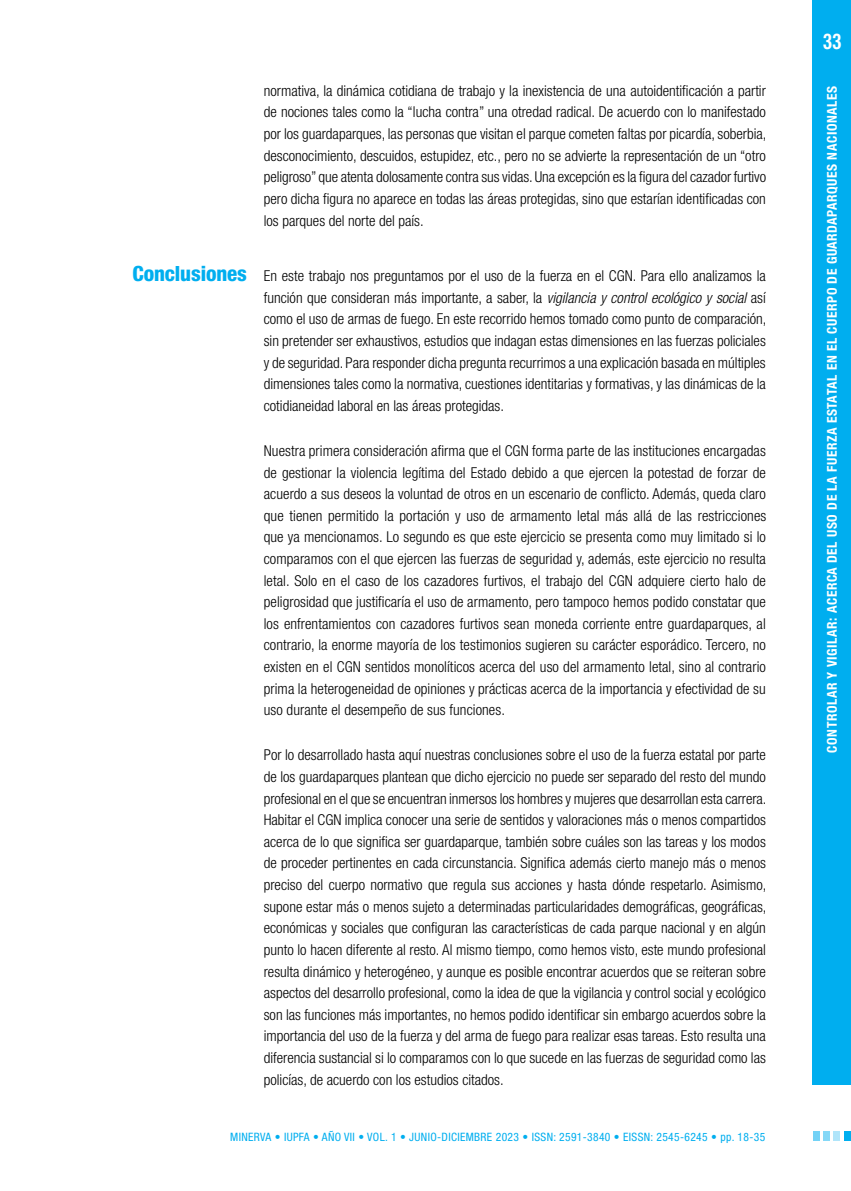
<style>
.page{position:relative;width:851px;height:1191px;background:#fff}
.page>*{position:absolute;margin:0;border:0;box-sizing:border-box;transform-origin:0 0}
.t1{font:700 condensed 21.75px "Helvetica Neue LT Std";color:#fff;scale:.85 1}
._00-SUBTI-1_MARGEN{font:800 condensed 21px "Helvetica Neue LT Std";letter-spacing:-.005em;color:#00aeef}
._00-TEXTO_GENERAL{font:300 condensed 15px/21.6px "Helvetica Neue LT Std";color:#000;text-align:justify}
._00-PRIMER_PARRAFO_L{font:300 condensed 15px/21.6px "Helvetica Neue LT Std";color:#000;text-align:justify}
.t2{font:700 condensed 13.5px "Helvetica Neue LT Std";letter-spacing:.04em;color:#fff}
.t3{font:condensed 11.55px "Helvetica Neue LT Std";letter-spacing:.03em;color:#00aeef}
.s1{font-style:italic}
</style>
<div class="page">
<div style="left:812px;top:0;width:38px;height:1084px;background:#00aeef"></div>
<div style="left:822px;top:1131px;width:7px;height:10px;background:#85d8f7"></div>
<div style="left:833px;top:1131px;width:7px;height:10px;background:#b0e5fa"></div>
<div style="left:844px;top:1131px;width:6px;height:10px;background:#00aeef"></div>
<div style="left:812px;top:1131px;width:7px;height:10px;background:#73d2f6"></div>
<p class="_00-SUBTI-1_MARGEN" style="left:132px;top:261px;width:116px">Conclusiones</p>
<p class="_00-TEXTO_GENERAL" style="left:264px;top:80px;width:504px">normativa, la dinámica cotidiana de trabajo y la inexistencia de una autoidentificación a partir de nociones tales como la “lucha contra” una otredad radical. De acuerdo con lo manifestado por los guardaparques, las personas que visitan el parque cometen faltas por picardía, soberbia, desconocimiento, descuidos, estupidez, etc., pero no se advierte la representación de un “otro peligroso” que atenta dolosamente contra sus vidas. Una excepción es la figura del cazador furtivo pero dicha figura no aparece en todas las áreas protegidas, sino que estarían identificadas con los parques del norte del país.</p>
<p class="_00-PRIMER_PARRAFO_L" style="left:264px;top:265px;width:504px">En este trabajo nos preguntamos por el uso de la fuerza en el CGN. Para ello analizamos la función que consideran más importante, a saber, la <span class="s1">vigilancia y control ecológico y social</span> así como el uso de armas de fuego. En este recorrido hemos tomado como punto de comparación, sin pretender ser exhaustivos, estudios que indagan estas dimensiones en las fuerzas policiales y de seguridad. Para responder dicha pregunta recurrimos a una explicación basada en múltiples dimensiones tales como la normativa, cuestiones identitarias y formativas, y las dinámicas de la cotidianeidad laboral en las áreas protegidas.</p>
<p class="_00-TEXTO_GENERAL" style="left:264px;top:440px;width:504px">Nuestra primera consideración afirma que el CGN forma parte de las instituciones encargadas de gestionar la violencia legítima del Estado debido a que ejercen la potestad de forzar de acuerdo a sus deseos la voluntad de otros en un escenario de conflicto. Además, queda claro que tienen permitido la portación y uso de armamento letal más allá de las restricciones que ya mencionamos. Lo segundo es que este ejercicio se presenta como muy limitado si lo comparamos con el que ejercen las fuerzas de seguridad y, además, este ejercicio no resulta letal. Solo en el caso de los cazadores furtivos, el trabajo del CGN adquiere cierto halo de peligrosidad que justificaría el uso de armamento, pero tampoco hemos podido constatar que los enfrentamientos con cazadores furtivos sean moneda corriente entre guardaparques, al contrario, la enorme mayoría de los testimonios sugieren su carácter esporádico. Tercero, no existen en el CGN sentidos monolíticos acerca del uso del armamento letal, sino al contrario prima la heterogeneidad de opiniones y prácticas acerca de la importancia y efectividad de su uso durante el desempeño de sus funciones.</p>
<p class="_00-TEXTO_GENERAL" style="left:264px;top:744px;width:504px">Por lo desarrollado hasta aquí nuestras conclusiones sobre el uso de la fuerza estatal por parte de los guardaparques plantean que dicho ejercicio no puede ser separado del resto del mundo profesional en el que se encuentran inmersos los hombres y mujeres que desarrollan esta carrera.<br>Habitar el CGN implica conocer una serie de sentidos y valoraciones más o menos compartidos acerca de lo que significa ser guardaparque, también sobre cuáles son las tareas y los modos de proceder pertinentes en cada circunstancia. Significa además cierto manejo más o menos preciso del cuerpo normativo que regula sus acciones y hasta dónde respetarlo. Asimismo, supone estar más o menos sujeto a determinadas particularidades demográficas, geográficas, económicas y sociales que configuran las características de cada parque nacional y en algún punto lo hacen diferente al resto. Al mismo tiempo, como hemos visto, este mundo profesional resulta dinámico y heterogéneo, y aunque es posible encontrar acuerdos que se reiteran sobre aspectos del desarrollo profesional, como la idea de que la vigilancia y control social y ecológico son las funciones más importantes, no hemos podido identificar sin embargo acuerdos sobre la importancia del uso de la fuerza y del arma de fuego para realizar esas tareas. Esto resulta una diferencia sustancial si lo comparamos con lo que sucede en las fuerzas de seguridad como las policías, de acuerdo con los estudios citados.</p>
<p class="t3" style="left:230px;top:1130px;width:536px">MINERVA • IUPFA • AÑO VII • VOL. 1 • JUNIO-DICIEMBRE 2023 • ISSN: 2591-3840 • EISSN: 2545-6245 • pp. 18-35</p>
<h1 class="t1" style="left:823px;top:28px;width:23px">33</h1>
<p class="t2" style="left:823px;top:752px;width:668px;rotate:-90deg">CONTROLAR Y VIGILAR: ACERCA DEL USO DE LA FUERZA ESTATAL EN EL CUERPO DE GUARDAPARQUES NACIONALES</p>
</div>
